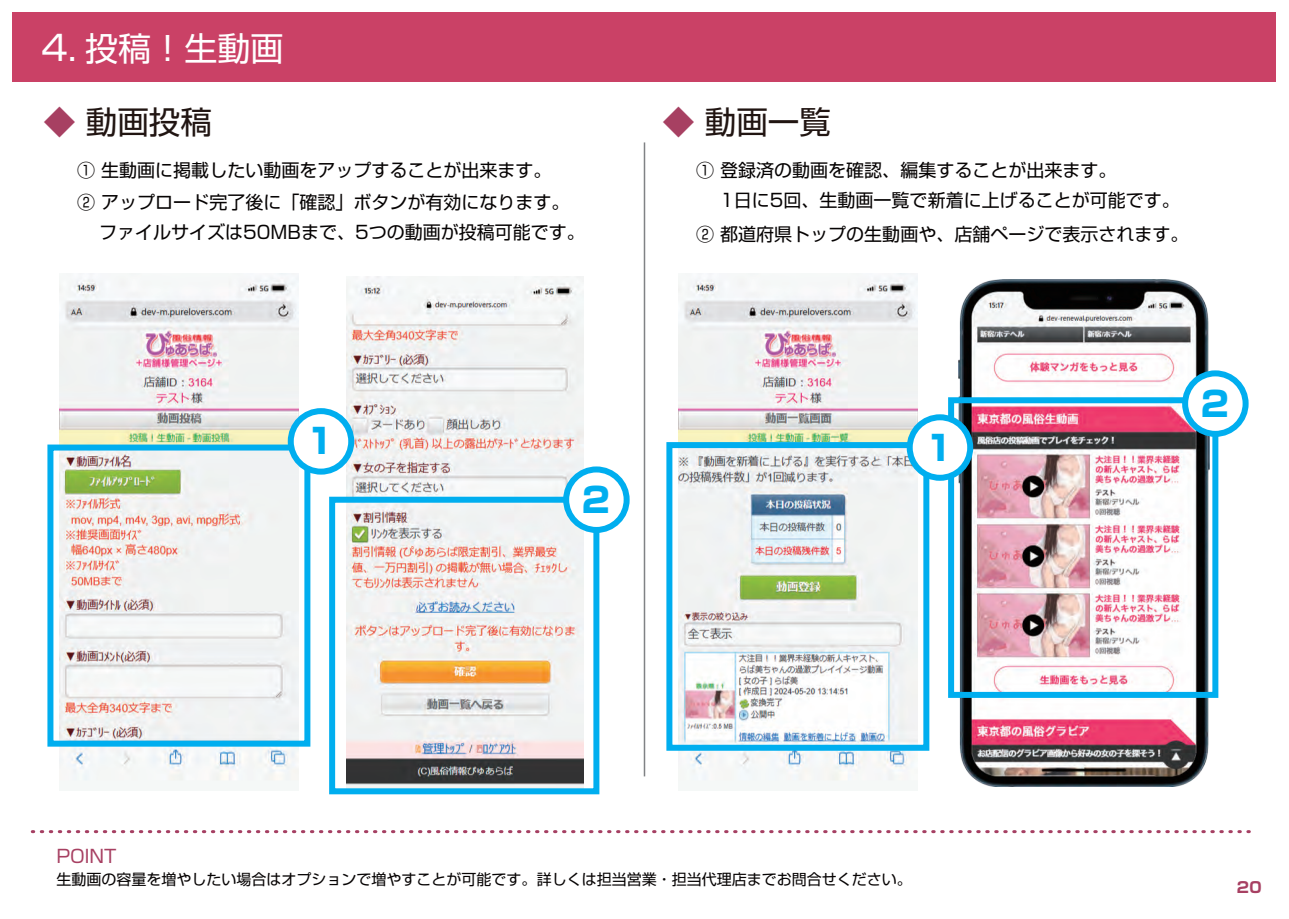
<style>
.page{position:relative;width:1289px;height:919px;background:#fff}
.page>*{position:absolute;margin:0;border:0;box-sizing:border-box;transform-origin:0 0}
.t1{font:800 34.5px "Shin Go Pro";color:#00aeef}
.t2{font:33px "Shin Go Pr 5";color:#fff}
.t3{font:31.5px "Shin Go Pr 5";color:#211512}
.t4{font:18px/30px "Shin Go Pr 5";color:#060303}
.t5{font:18px "Shin Go Pro";color:#a74062}
.t6{font:15px "Shin Go Pr 5";color:#060303}
.t7{font:700 15px "Shin Go Pro";color:#a74062}
.s1{font-family:"Shin Go Pro";font-size:34.5px}
.s2{color:#a74062}
</style>
<div class="page">
<img style="left:958px;top:280px;width:251px;height:506px">
<div style="left:948px;top:397px;width:270px;height:300px;border:6px solid #00aeef"></div>
<div style="left:1185px;top:373px;width:60px;height:61px;background:#fff;border-radius:50%"></div>
<div style="left:1182px;top:370px;width:66px;height:67px;border:6px solid #00aeef;border-radius:50%"></div>
<img style="left:347px;top:277px;width:237px;height:510px">
<div style="left:13px;top:13px;width:1263px;height:69px;background:#ca4166"></div>
<svg style="left:32px;top:830px;width:1219px;height:3px"></svg>
<img style="left:60px;top:274px;width:238px;height:507px">
<div style="left:47px;top:444px;width:263px;height:302px;border:6px solid #00aeef"></div>
<div style="left:291px;top:411px;width:60px;height:60px;background:#fff;border-radius:50%"></div>
<div style="left:288px;top:408px;width:66px;height:66px;border:6px solid #00aeef;border-radius:50%"></div>
<div style="left:329px;top:496px;width:270px;height:298px;border:6px solid #00aeef"></div>
<div style="left:566px;top:469px;width:60px;height:61px;background:#fff;border-radius:50%"></div>
<div style="left:563px;top:466px;width:66px;height:67px;border:6px solid #00aeef;border-radius:50%"></div>
<img style="left:678px;top:274px;width:239px;height:507px">
<div style="left:666px;top:442px;width:263px;height:308px;border:6px solid #00aeef"></div>
<div style="left:909px;top:417px;width:61px;height:60px;background:#fff;border-radius:50%"></div>
<div style="left:906px;top:414px;width:67px;height:66px;border:6px solid #00aeef;border-radius:50%"></div>
<hr style="left:643px;top:142px;width:2px;height:634px;background:#808285">
<h2 class="t2" style="left:41px;top:21px;width:243px"><span class="s1">4.</span> 投稿！生動画</h2>
<h3 class="t3" style="left:44px;top:96px;width:169px"><span class="s2">◆</span> 動画投稿</h3>
<p class="t4" style="left:77px;top:154px;width:475px">① 生動画に掲載したい動画をアップすることが出来ます。</p>
<p class="t4" style="left:77px;top:185px;width:493px">② アップロード完了後に「確認」ボタンが有効になります。</p>
<p class="t4" style="left:99px;top:215px;width:487px">ファイルサイズは50MBまで、5つの動画が投稿可能です。</p>
<h3 class="t3" style="left:662px;top:96px;width:169px"><span class="s2">◆</span> 動画一覧</h3>
<p class="t4" style="left:696px;top:154px;width:485px">① 登録済の動画を確認、編集することが出来ます。<br>　 1日に5回、生動画一覧で新着に上げることが可能です。</p>
<p class="t4" style="left:696px;top:217px;width:493px">② 都道府県トップの生動画や、店舗ページで表示されます。</p>
<h1 class="t1" style="left:306px;top:414px;width:30px">1</h1>
<h1 class="t1" style="left:582px;top:472px;width:30px">2</h1>
<h1 class="t1" style="left:925px;top:420px;width:30px">1</h1>
<h1 class="t1" style="left:1200px;top:376px;width:30px">2</h1>
<p class="t5" style="left:56px;top:841px;width:61px">POINT</p>
<p class="t6" style="left:56px;top:867px;width:857px">生動画の容量を増やしたい場合はオプションで増やすことが可能です。詳しくは担当営業・担当代理店までお問合せください。</p>
<p class="t7" style="left:1236px;top:874px;width:26px">20</p>
</div>
